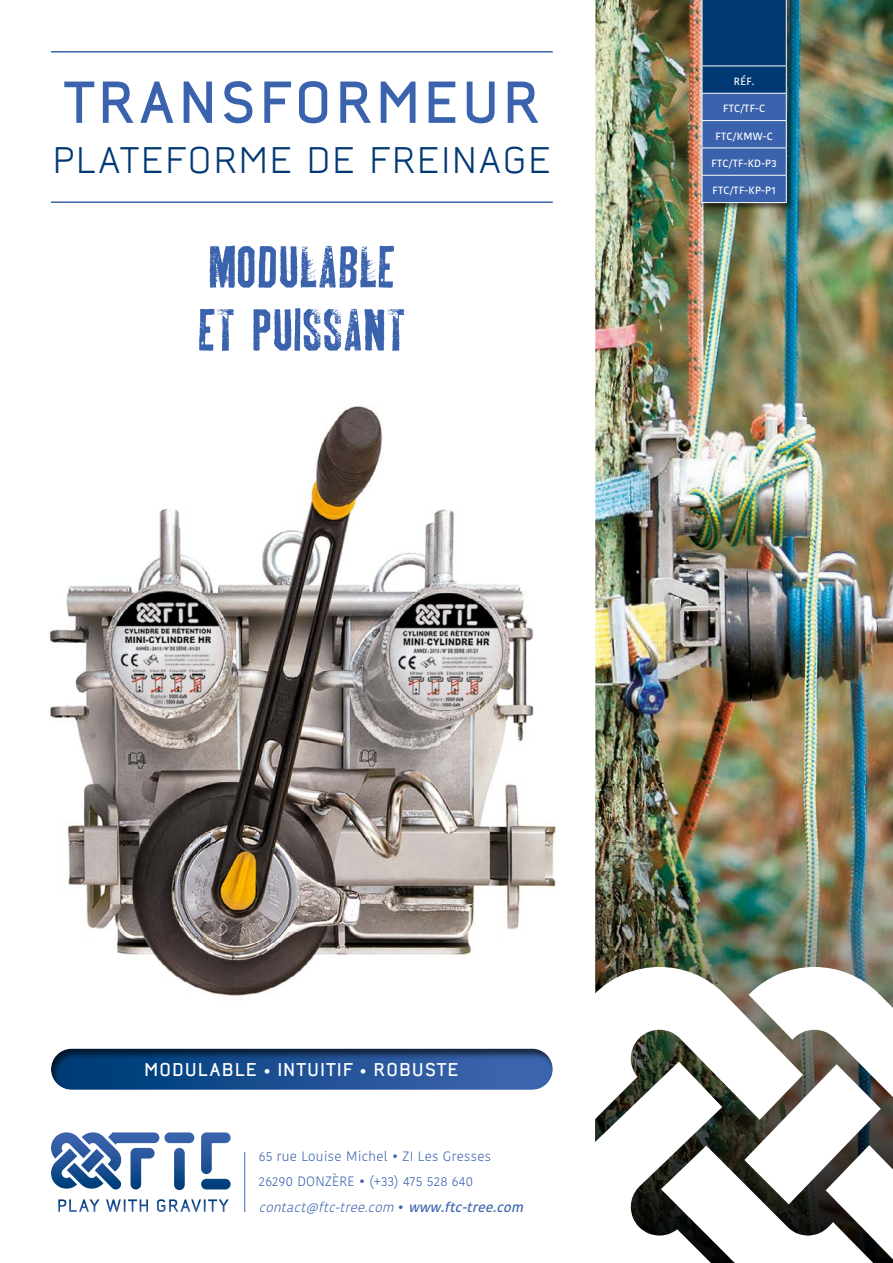
<style>
.page{position:relative;width:893px;height:1263px;background:#fff}
.page>*{position:absolute;margin:0;border:0;box-sizing:border-box;transform-origin:0 0}
.t1{font:60px/63px "Skin&Bones";letter-spacing:.01em;color:#3b63ad}
.t2{font:700 57px "Nordstern Demo";letter-spacing:.05em;color:#3b63ad}
.t3{font:36px "Nordstern Demo";letter-spacing:.05em;color:#003973}
.t4{font:700 18px "Nordstern Demo";letter-spacing:.05em;color:#fff}
.t5{font:300 13.5px/25.5px "Kohinoor Devanagari";letter-spacing:.02em;color:#3b63ad}
.t6{font:600 10.5px "Kohinoor Devanagari";letter-spacing:.025em;color:#fff}
.s1{font-family:"Myriad Pro"}
.s2{font-style:italic}
.s3{font-weight:600;font-style:italic}
</style>
<div class="page">
<img style="left:49px;top:406px;width:507px;height:591px">
<img style="left:595px;top:0;width:298px;height:784px">
<img style="left:595px;top:784px;width:298px;height:183px">
<svg style="left:595px;top:967px;width:298px;height:296px"></svg>
<hr style="left:244px;top:1152px;width:1px;height:60px;background:#3b63ad">
<svg style="left:58px;top:1199px;width:171px;height:13px"></svg>
<svg style="left:51px;top:1132px;width:180px;height:58px"></svg>
<div style="left:700px;top:0;width:94px;height:211px;background:#000;opacity:.6"></div>
<svg style="left:702px;top:0;width:85px;height:202px;background:#285696"></svg>
<hr style="left:702px;top:202px;width:85px;height:1px;background:#fff">
<hr style="left:51px;top:51px;width:502px;height:2px;background:#3b63ad">
<hr style="left:51px;top:201px;width:502px;height:2px;background:#3b63ad">
<div style="left:36px;top:1037px;width:529px;height:54px;background:#000;opacity:.6"></div>
<h2 class="t2" style="left:64px;top:67px;width:478px">TRANSFORMEUR</h2>
<h3 class="t3" style="left:53px;top:139px;width:500px">PLATEFORME DE FREINAGE</h3>
<h1 class="t1" style="left:198px;top:236px;width:209px">MODULABLE<br>ET PUISSANT</h1>
<p class="t6" style="left:734px;top:75px;width:22px">RÉF.</p>
<p class="t6" style="left:723px;top:103px;width:44px">FTC/TF-C</p>
<p class="t6" style="left:716px;top:130px;width:59px">FTC/KMW-C</p>
<p class="t6" style="left:712px;top:157px;width:67px">FTC/TF-KD-P3</p>
<p class="t6" style="left:712px;top:185px;width:65px">FTC/TF-KP-P1</p>
<h3 class="t4" style="left:144px;top:1058px;width:316px">MODULABLE <span class="s1">•</span> INTUITIF <span class="s1">•</span> ROBUSTE</h3>
<p class="t5" style="left:259px;top:1143px;width:270px">65 rue Louise Michel • ZI Les Gresses<br>26290 DONZÈRE • (+33) 475 528 640 <span class="s2">contact@ftc-tree.com</span> • <span class="s3">www.ftc-tree.com</span></p>
</div>
